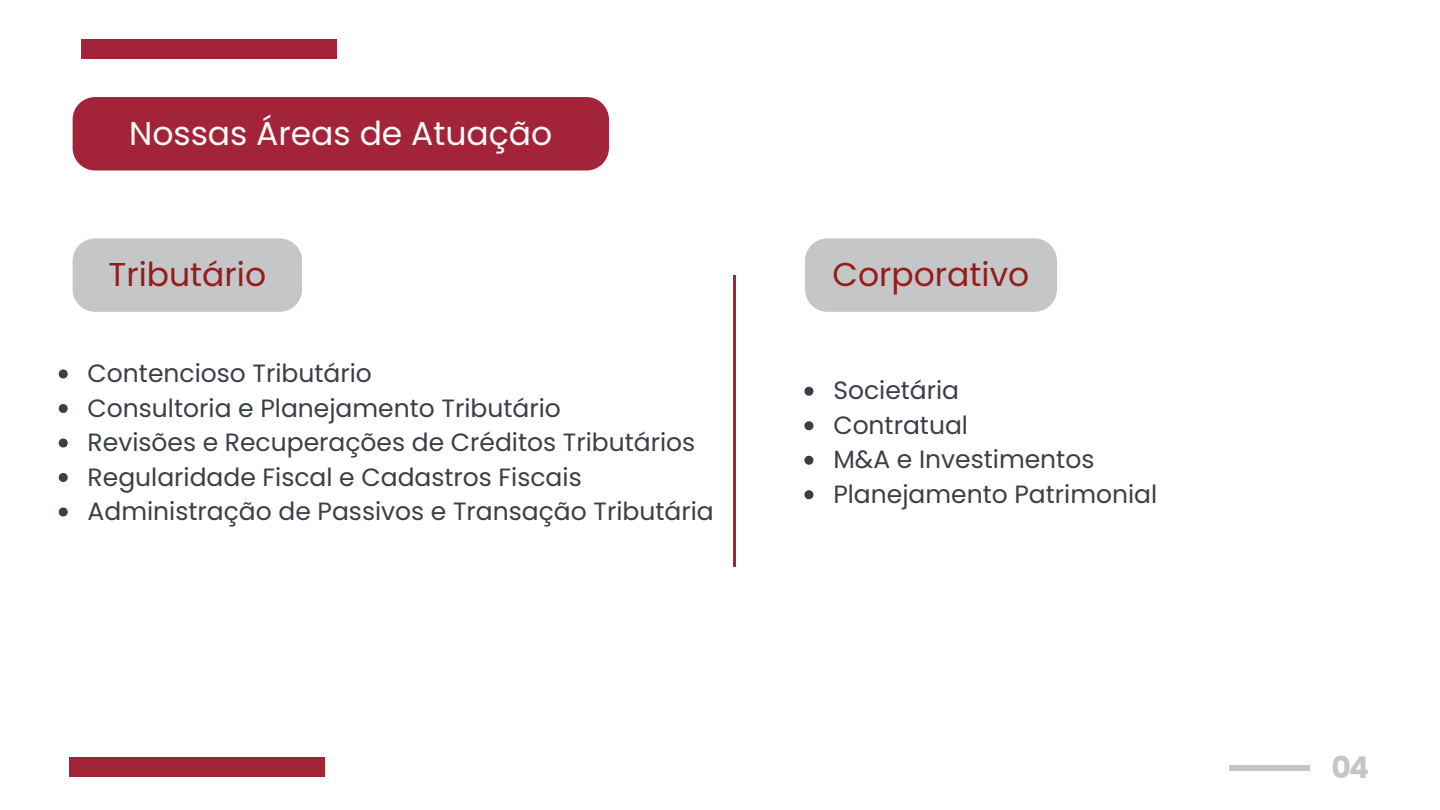
<style>
.page{position:relative;width:1440px;height:810px;background:#fff}
.page>*{position:absolute;margin:0;border:0;box-sizing:border-box;transform-origin:0 0}
.t1{font:33px "Poppins";color:#961c1c}
.t2{font:33px "Poppins";color:#fdfbfa}
.t3{font:700 30px "Poppins";color:#c5c6c8}
.t4{font:25px "Poppins";color:#3a3f47}
</style>
<div class="page">
<div style="left:81px;top:39px;width:256px;height:20px;background:#a32438"></div>
<div style="left:69px;top:757px;width:256px;height:20px;background:#a32438"></div>
<div style="left:1229px;top:765px;width:81px;height:5px;background:#c5c6c8"></div>
<div style="left:73px;top:238px;width:229px;height:74px;background:#c5c6c8;border-radius:22px"></div>
<div style="left:73px;top:97px;width:536px;height:73px;background:#a32438;border-radius:22px"></div>
<svg style="left:59px;top:369px;width:9px;height:9px"></svg>
<svg style="left:59px;top:404px;width:9px;height:9px"></svg>
<svg style="left:59px;top:438px;width:9px;height:9px"></svg>
<svg style="left:59px;top:473px;width:9px;height:9px"></svg>
<svg style="left:59px;top:507px;width:9px;height:9px"></svg>
<hr style="left:733px;top:275px;width:3px;height:292px;background:#a32438">
<div style="left:805px;top:238px;width:252px;height:74px;background:#c5c6c8;border-radius:22px"></div>
<svg style="left:804px;top:387px;width:9px;height:9px"></svg>
<svg style="left:804px;top:421px;width:9px;height:9px"></svg>
<svg style="left:804px;top:456px;width:9px;height:9px"></svg>
<svg style="left:804px;top:490px;width:9px;height:9px"></svg>
<h1 class="t2" style="left:129px;top:110px;width:425px">Nossas Áreas de Atuação</h1>
<h1 class="t1" style="left:109px;top:251px;width:159px">Tributário</h1>
<p class="t4" style="left:88px;top:356px;width:286px">Contencioso Tributário</p>
<p class="t4" style="left:88px;top:390px;width:475px">Consultoria e Planejamento Tributário</p>
<p class="t4" style="left:88px;top:425px;width:609px">Revisões e Recuperações de Créditos Tributários</p>
<p class="t4" style="left:88px;top:459px;width:496px">Regularidade Fiscal e Cadastros Fiscais</p>
<p class="t4" style="left:88px;top:494px;width:628px">Administração de Passivos e Transação Tributária</p>
<p class="t1" style="left:833px;top:251px;width:198px">Corporativo</p>
<p class="t4" style="left:833px;top:373px;width:127px">Societária</p>
<p class="t4" style="left:833px;top:408px;width:136px">Contratual</p>
<p class="t4" style="left:833px;top:442px;width:263px">M&amp;A e Investimentos</p>
<p class="t4" style="left:833px;top:477px;width:325px">Planejamento Patrimonial</p>
<h1 class="t3" style="left:1331px;top:747px;width:39px">04</h1>
</div>
